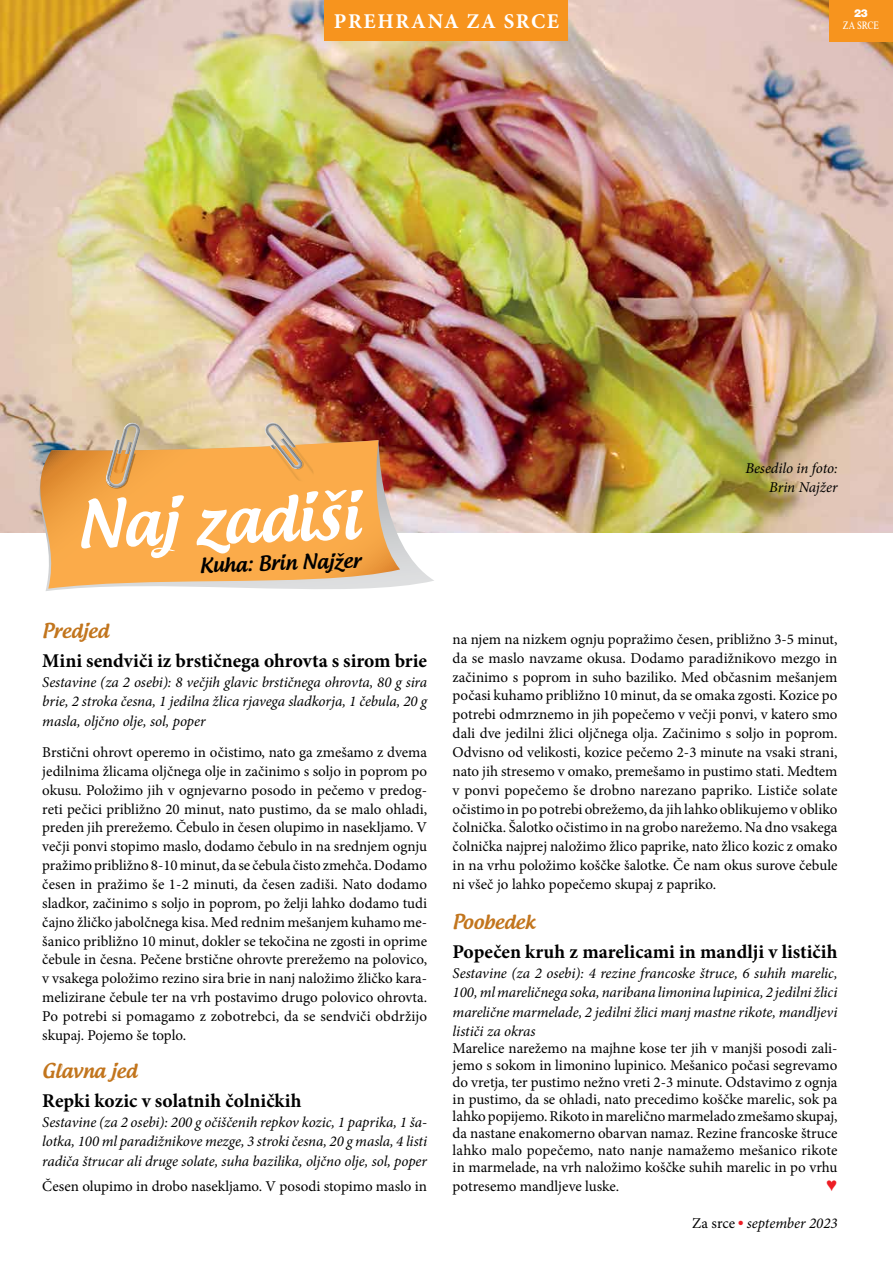
<style>
.page{position:relative;width:893px;height:1263px;background:#fff}
.page>*{position:absolute;margin:0;border:0;box-sizing:border-box;transform-origin:0 0}
._01_NASLOV_veliki{font:500 63px "Androgyne";color:#fff}
.t1{font:700 21px "Minion Pro";letter-spacing:.08em;color:#fff}
._01_NASLOV_veliki-2{font:500 19.8px "Androgyne";color:#000}
._02_v_kuhinji{font:700 19.5px "Minion Pro";color:#000}
._01_v_kuhinji{font:500 19.5px "Androgyne";color:#c2751d}
.TEKST{font:15px/18.9px "Minion Pro";color:#000;text-align:justify}
._03_v_kuhinji{font:italic 15px/19.5px "Minion Pro";letter-spacing:-.005em;color:#000;text-align:justify}
.TEKST-2{font:italic 15px/19.5px "Minion Pro";letter-spacing:-.01em;color:#000;text-align:right}
.t2{font:11.25px "Nimbus Roman DOT";color:#fff;scale:.8 1}
.t3{font:11.25px "Nimbus Sans POT Blac";color:#fff}
.t4{font:6px "Dixieland Normal";color:#ed1d24}
</style>
<div class="page">
<img style="left:0;top:0;width:893px;height:533px">
<img style="left:45px;top:440px;width:389px;height:151px">
<svg style="left:22px;top:440px;width:378px;height:149px;background:#f0ad5f"></svg>
<svg style="left:104px;top:423px;width:37px;height:67px;background:#d3aa77"></svg>
<svg style="left:264px;top:423px;width:51px;height:60px;background:#e5b476"></svg>
<div style="left:829px;top:0;width:64px;height:41px;background:#f7941e"></div>
<div style="left:325px;top:0;width:243px;height:41px;background:#f7941e"></div>
<p class="t3" style="left:855px;top:8px;width:14px">23</p>
<h2 class="t1" style="left:334px;top:7px;width:227px">PREHRANA ZA SRCE</h2>
<p class="t2" style="left:843px;top:19px;width:47px">ZA SRCE</p>
<p class="_01_NASLOV_veliki" style="left:76px;top:485px;width:284px;rotate:-2deg">Naj zadiši</p>
<p class="_01_NASLOV_veliki-2" style="left:199px;top:553px;width:163px;rotate:-2deg">Kuha: Brin Najžer</p>
<p class="_01_v_kuhinji" style="left:42px;top:618px;width:68px">Predjed</p>
<p class="_02_v_kuhinji" style="left:42px;top:647px;width:386px">Mini sendviči iz brstičnega ohrovta s sirom brie</p>
<p class="_03_v_kuhinji" style="left:42px;top:672px;width:386px">Sestavine (za 2 osebi): 8 večjih glavic brstičnega ohrovta, 80 g sira brie, 2 stroka česna, 1 jedilna žlica rjavega sladkorja, 1 čebula, 20 g masla, oljčno olje, sol, poper</p>
<p class="TEKST" style="left:42px;top:743px;width:386px">Brstični ohrovt operemo in očistimo, nato ga zmešamo z dvema jedilnima žlicama oljčnega olje in začinimo s soljo in poprom po okusu. Položimo jih v ognjevarno posodo in pečemo v predog&shy;reti pečici približno 20 minut, nato pustimo, da se malo ohladi, preden jih prerežemo. Čebulo in česen olupimo in nasekljamo. V večji ponvi stopimo maslo, dodamo čebulo in na srednjem ognju pražimo približno 8-10 minut, da se čebula čisto zmehča. Dodamo česen in pražimo še 1-2 minuti, da česen zadiši. Nato dodamo sladkor, začinimo s soljo in poprom, po želji lahko dodamo tudi čajno žličko jabolčnega kisa. Med rednim mešanjem kuhamo me&shy;šanico približno 10 minut, dokler se tekočina ne zgosti in oprime čebule in česna. Pečene brstične ohrovte prerežemo na polovico, v vsakega položimo rezino sira brie in nanj naložimo žličko kara&shy;melizirane čebule ter na vrh postavimo drugo polovico ohrovta.<br>Po potrebi si pomagamo z zobotrebci, da se sendviči obdržijo skupaj. Pojemo še toplo.</p>
<p class="_01_v_kuhinji" style="left:42px;top:1058px;width:96px">Glavna jed</p>
<p class="_02_v_kuhinji" style="left:42px;top:1087px;width:261px">Repki kozic v solatnih čolničkih</p>
<p class="_03_v_kuhinji" style="left:42px;top:1112px;width:386px">Sestavine (za 2 osebi): 200 g očiščenih repkov kozic, 1 paprika, 1 ša&shy;lotka, 100 ml paradižnikove mezge, 3 stroki česna, 20 g masla, 4 listi radiča štrucar ali druge solate, suha bazilika, oljčno olje, sol, poper</p>
<p class="TEKST" style="left:42px;top:1176px;width:386px">Česen olupimo in drobo nasekljamo. V posodi stopimo maslo in</p>
<p class="TEKST-2" style="left:745px;top:458px;width:94px">Besedilo in foto:<br>Brin Najžer</p>
<p class="TEKST" style="left:453px;top:630px;width:387px">na njem na nizkem ognju popražimo česen, približno 3-5 minut, da se maslo navzame okusa. Dodamo paradižnikovo mezgo in začinimo s poprom in suho baziliko. Med občasnim mešanjem počasi kuhamo približno 10 minut, da se omaka zgosti. Kozice po potrebi odmrznemo in jih popečemo v večji ponvi, v katero smo dali dve jedilni žlici oljčnega olja. Začinimo s soljo in poprom.<br>Odvisno od velikosti, kozice pečemo 2-3 minute na vsaki strani, nato jih stresemo v omako, premešamo in pustimo stati. Medtem v ponvi popečemo še drobno narezano papriko. Lističe solate očistimo in po potrebi obrežemo, da jih lahko oblikujemo v obliko čolnička. Šalotko očistimo in na grobo narežemo. Na dno vsakega čolnička najprej naložimo žlico paprike, nato žlico kozic z omako in na vrhu položimo koščke šalotke. Če nam okus surove čebule ni všeč jo lahko popečemo skupaj z papriko.</p>
<p class="_01_v_kuhinji" style="left:453px;top:909px;width:84px">Poobedek</p>
<p class="_02_v_kuhinji" style="left:453px;top:938px;width:386px">Popečen kruh z marelicami in mandlji v lističih</p>
<p class="_03_v_kuhinji" style="left:453px;top:963px;width:386px">Sestavine (za 2 osebi): 4 rezine francoske štruce, 6 suhih marelic, 100, ml mareličnega soka, naribana limonina lupinica, 2 jedilni žlici marelične marmelade, 2 jedilni žlici manj mastne rikote, mandljevi lističi za okras</p>
<p class="TEKST" style="left:453px;top:1040px;width:386px;line-height:17px">Marelice narežemo na majhne kose ter jih v manjši posodi zali&shy;jemo s sokom in limonino lupinico. Mešanico počasi segrevamo do vretja, ter pustimo nežno vreti 2-3 minute. Odstavimo z ognja in pustimo, da se ohladi, nato precedimo koščke marelic, sok pa lahko popijemo. Rikoto in marelično marmelado zmešamo skupaj, da nastane enakomerno obarvan namaz. Rezine francoske štruce lahko malo popečemo, nato nanje namažemo mešanico rikote in marmelade, na vrh naložimo koščke suhih marelic in po vrhu</p>
<p class="TEKST" style="left:453px;top:1177px;width:168px">potresemo mandljeve luske.</p>
<p class="TEKST" style="left:692px;top:1214px;width:44px">Za srce</p>
<p class="t4" style="left:739px;top:1220px;width:6px">l</p>
<p class="_03_v_kuhinji" style="left:747px;top:1214px;width:92px">september 2023</p>
</div>
